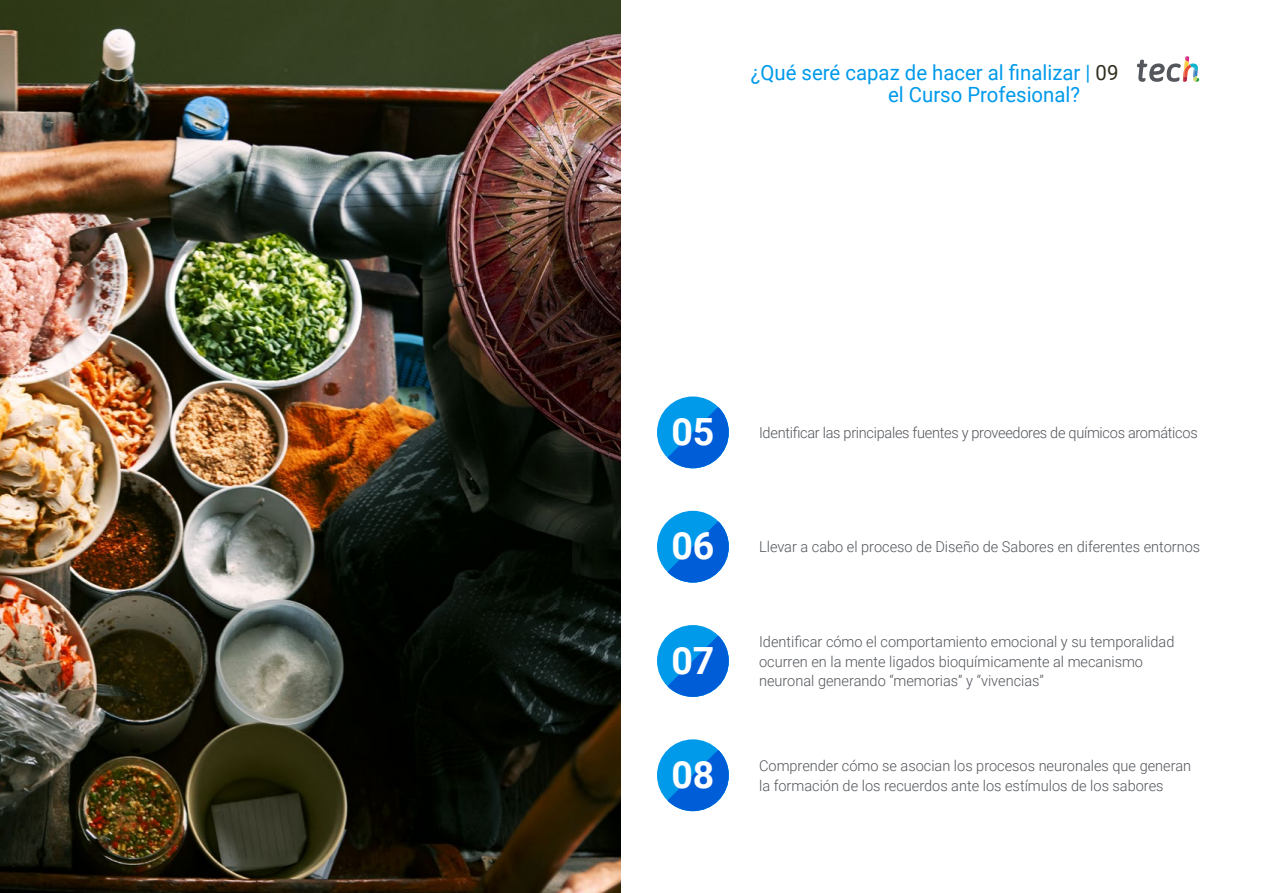
<style>
.page{position:relative;width:1263px;height:893px;background:#fff}
.page>*{position:absolute;margin:0;border:0;box-sizing:border-box;transform-origin:0 0}
.t1{font:700 37.5px "Roboto";color:#fff}
.t2{font:21px/22.5px "Roboto";color:#009aeb}
.t3{font:300 15px/19.5px "Roboto";color:#52555b}
.t4{font:300 15px "Roboto";letter-spacing:-.02em;color:#52555b}
.s1{color:#312e20}
</style>
<div class="page">
<div style="left:657px;top:511px;width:72px;height:71px;background:#009aeb;border-radius:50%"></div>
<svg style="left:667px;top:521px;width:62px;height:61px"></svg>
<div style="left:657px;top:739px;width:72px;height:72px;background:#009aeb;border-radius:50%"></div>
<svg style="left:667px;top:750px;width:62px;height:61px"></svg>
<div style="left:657px;top:625px;width:72px;height:72px;background:#009aeb;border-radius:50%"></div>
<svg style="left:667px;top:636px;width:62px;height:61px"></svg>
<div style="left:657px;top:396px;width:72px;height:72px;background:#009aeb;border-radius:50%"></div>
<svg style="left:667px;top:407px;width:62px;height:61px"></svg>
<img style="left:0;top:0;width:621px;height:893px">
<svg style="left:1137px;top:56px;width:62px;height:26px"></svg>
<h2 class="t2" style="left:888px;top:60px;width:232px;text-indent:-137px">¿Qué seré capaz de hacer al finalizar | <span class="s1">09 </span>el Curso Profesional?</h2>
<h1 class="t1" style="left:671px;top:405px;width:45px">05</h1>
<p class="t4" style="left:759px;top:422px;width:440px">Identificar las principales fuentes y proveedores de químicos aromáticos</p>
<h1 class="t1" style="left:671px;top:520px;width:45px">06</h1>
<p class="t3" style="left:759px;top:537px;width:443px">Llevar a cabo el proceso de Diseño de Sabores en diferentes entornos</p>
<h1 class="t1" style="left:671px;top:634px;width:45px">07</h1>
<p class="t3" style="left:759px;top:631px;width:417px">Identificar cómo el comportamiento emocional y su temporalidad ocurren en la mente ligados bioquímicamente al mecanismo neuronal generando “memorias” y “vivencias”</p>
<h1 class="t1" style="left:671px;top:748px;width:45px">08</h1>
<p class="t3" style="left:759px;top:755px;width:434px">Comprender cómo se asocian los procesos neuronales que generan la formación de los recuerdos ante los estímulos de los sabores</p>
</div>
